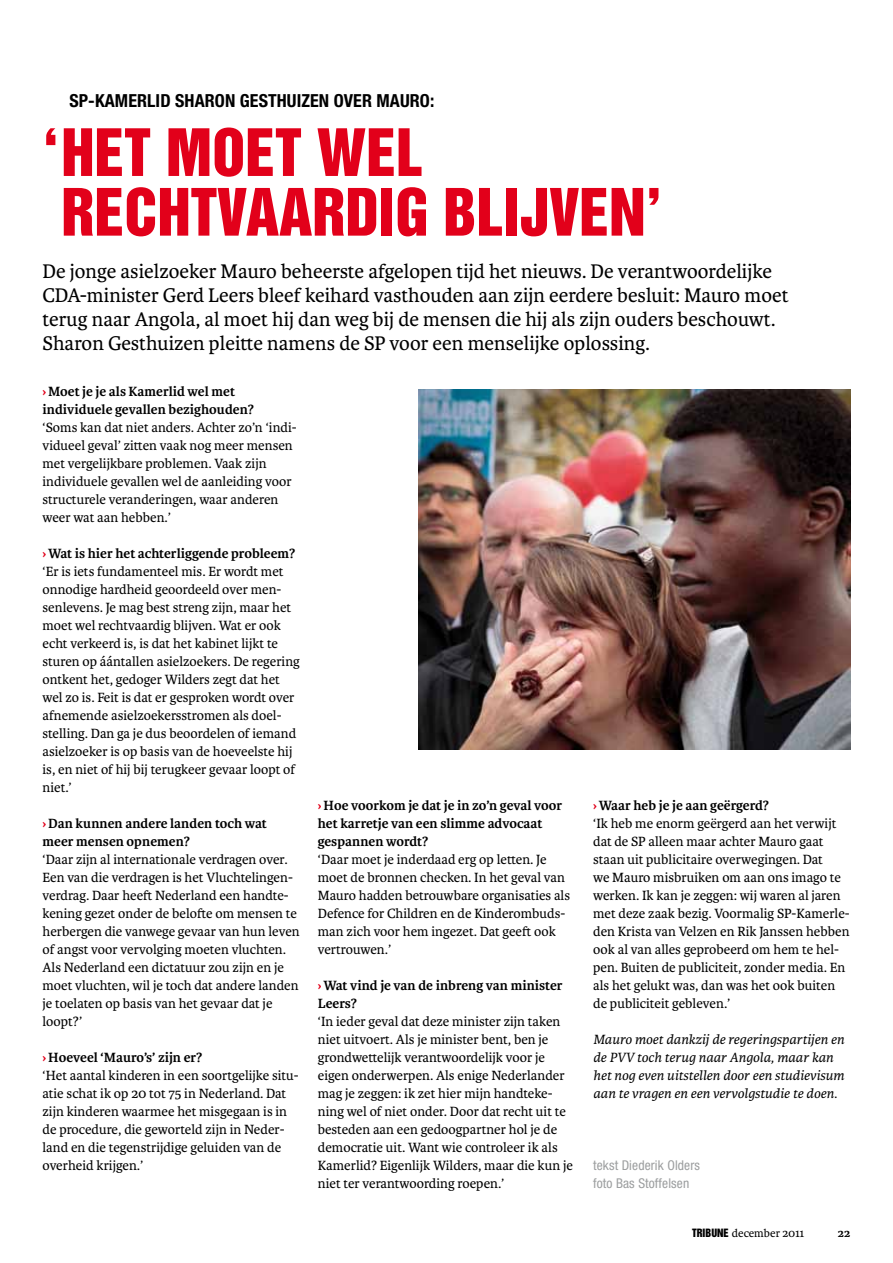
<style>
.page{position:relative;width:893px;height:1263px;background:#fff}
.page>*{position:absolute;margin:0;border:0;box-sizing:border-box;transform-origin:0 0}
.t1{font:59.7px/59.7px "Helvetica Inserat LT Std";color:#e2001a}
.t2{font:21px/24px "Karmina";color:#000}
.t3{font:700 condensed 18px "Helvetica Neue LT Std";letter-spacing:.005em;color:#000}
.t4{font:14.25px/18px "Karmina";color:#000}
.t5{font:700 14.25px/18px "Karmina";color:#000}
.t6{font:italic 14.25px/18px "Karmina";color:#000}
.t7{font:condensed 13.5px/18px "Helvetica Neue LT Std";letter-spacing:.01em;color:#9c9e9f}
.t8{font:12px "Karmina";color:#000}
.t9{font:700 12px "Karmina";color:#000}
.s1{color:#e2001a}
.s2{font-weight:700;color:#e2001a}
.s3{font-weight:700}
.s4{font-family:"Helvetica Inserat LT Std";font-size:10.5px}
</style>
<div class="page">
<img style="left:419px;top:389px;width:431px;height:360px">
<p class="t3" style="left:69px;top:90px;width:366px">SP-KAMERLID SHARON GESTHUIZEN OVER MAURO:</p>
<h1 class="t1" style="left:61px;top:124px;width:602px;text-indent:-19px">‘ HET MOET WEL<br>RECHTVAARDIG BLIJVEN’</h1>
<p class="t2" style="left:43px;top:260px;width:748px">De jonge asielzoeker Mauro beheerste afgelopen tijd het nieuws. De verantwoordelijke CDA-minister Gerd Leers bleef keihard vasthouden aan zijn eerdere besluit: Mauro moet terug naar Angola, al moet hij dan weg bij de mensen die hij als zijn ouders beschouwt.<br>Sharon Gesthuizen pleitte namens de SP voor een menselijke oplossing.</p>
<p class="t5" style="left:43px;top:383px;width:213px"><span class="s1">›</span>Moet je je als Kamerlid wel met individuele gevallen bezighouden?</p>
<p class="t4" style="left:43px;top:419px;width:256px">‘Soms kan dat niet anders. Achter zo’n ‘indi&shy;vidueel geval’ zitten vaak nog meer mensen met vergelijkbare problemen. Vaak zijn individuele gevallen wel de aanleiding voor structurele veranderingen, waar anderen weer wat aan hebben.’</p>
<p class="t4" style="left:43px;top:545px;width:259px"><span class="s2">›</span><span class="s3">Wat is hier het achterliggende probleem? </span>‘Er is iets fundamenteel mis. Er wordt met onnodige hardheid geoordeeld over men&shy;senlevens. Je mag best streng zijn, maar het moet wel rechtvaardig blijven. Wat er ook echt verkeerd is, is dat het kabinet lijkt te sturen op áántallen asielzoekers. De regering ontkent het, gedoger Wilders zegt dat het wel zo is. Feit is dat er gesproken wordt over afnemende asielzoekersstromen als doel&shy;stelling. Dan ga je dus beoordelen of iemand asielzoeker is op basis van de hoeveelste hij is, en niet of hij bij terugkeer gevaar loopt of niet.’</p>
<p class="t5" style="left:43px;top:815px;width:226px"><span class="s1">›</span>Dan kunnen andere landen toch wat meer mensen opnemen?</p>
<p class="t4" style="left:43px;top:851px;width:259px">‘Daar zijn al internationale verdragen over.<br>Een van die verdragen is het Vluchtelingen&shy;verdrag. Daar heeft Nederland een handte&shy;kening gezet onder de belofte om mensen te herbergen die vanwege gevaar van hun leven of angst voor vervolging moeten vluchten.<br>Als Nederland een dictatuur zou zijn en je moet vluchten, wil je toch dat andere landen je toelaten op basis van het gevaar dat je loopt?’</p>
<p class="t4" style="left:43px;top:1048px;width:258px"><span class="s2">›</span><span class="s3">Hoeveel ‘Mauro’s’ zijn er?<br></span>‘Het aantal kinderen in een soortgelijke situ&shy;atie schat ik op 20 tot 75 in Nederland. Dat zijn kinderen waarmee het misgegaan is in de procedure, die geworteld zijn in Neder&shy;land en die tegenstrijdige geluiden van de overheid krijgen.’</p>
<p class="t5" style="left:318px;top:797px;width:246px"><span class="s1">›</span>Hoe voorkom je dat je in zo’n geval voor het karretje van een slimme advocaat gespannen wordt?</p>
<p class="t4" style="left:318px;top:850px;width:254px">‘Daar moet je inderdaad erg op letten. Je moet de bronnen checken. In het geval van Mauro hadden betrouwbare organisaties als Defence for Children en de Kinderombuds&shy;man zich voor hem ingezet. Dat geeft ook vertrouwen.’</p>
<p class="t5" style="left:318px;top:977px;width:246px"><span class="s1">›</span>Wat vind je van de inbreng van minister<br>Leers?</p>
<p class="t4" style="left:318px;top:1012px;width:257px">‘In ieder geval dat deze minister zijn taken niet uitvoert. Als je minister bent, ben je grondwettelijk verantwoordelijk voor je eigen onderwerpen. Als enige Nederlander mag je zeggen: ik zet hier mijn handteke&shy;ning wel of niet onder. Door dat recht uit te besteden aan een gedoogpartner hol je de democratie uit. Want wie controleer ik als Kamerlid? Eigenlijk Wilders, maar die kun je niet ter verantwoording roepen.’</p>
<p class="t4" style="left:593px;top:797px;width:258px"><span class="s2">›</span><span class="s3">Waar heb je je aan geërgerd?<br></span>‘Ik heb me enorm geërgerd aan het verwijt dat de SP alleen maar achter Mauro gaat staan uit publicitaire overwegingen. Dat<br>we Mauro misbruiken om aan ons imago te werken. Ik kan je zeggen: wij waren al jaren met deze zaak bezig. Voormalig SP-Kamerle&shy;den Krista van Velzen en Rik Janssen hebben ook al van alles geprobeerd om hem te hel&shy;pen. Buiten de publiciteit, zonder media. En als het gelukt was, dan was het ook buiten de publiciteit gebleven.’</p>
<p class="t6" style="left:593px;top:1031px;width:253px">Mauro moet dankzij de regeringspartijen en de PVV toch terug naar Angola, maar kan het nog even uitstellen door een studievisum aan te vragen en een vervolgstudie te doen.</p>
<p class="t7" style="left:593px;top:1156px;width:108px">tekst Diederik Olders foto Bas Stoffelsen</p>
<p class="t8" style="left:692px;top:1226px;width:114px"><span class="s4">TRIBUNE</span> december 2011</p>
<p class="t9" style="left:838px;top:1226px;width:14px">22</p>
</div>
